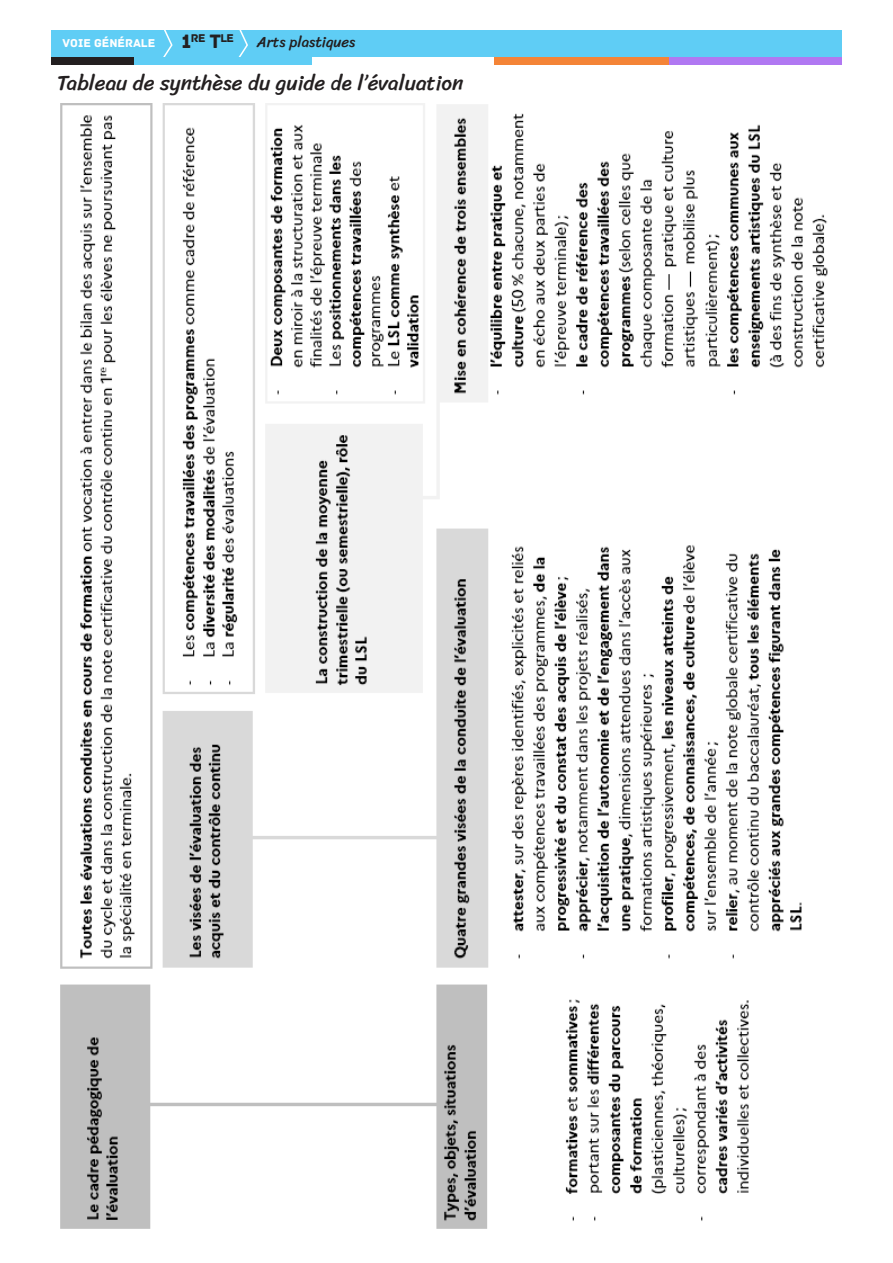
<style>
.page{position:relative;width:893px;height:1263px;background:#fff}
.page>*{position:absolute;margin:0;border:0;box-sizing:border-box;transform-origin:0 0}
._02_titre_1{font:21px "Sriracha";color:#231f20}
.t1{font:15px "Sriracha";color:#231f20}
.t2{font:12px "Archive";color:#fff}
.t3{font:11.85px "Archive";color:#231f20}
.s1{font-size:20.4px}
</style>
<div class="page">
<div style="left:51px;top:30px;width:791px;height:27px;background:#5fcdf5"></div>
<svg style="left:163px;top:30px;width:10px;height:27px"></svg>
<svg style="left:238px;top:30px;width:10px;height:27px"></svg>
<div style="left:133px;top:57px;width:179px;height:8px;background:#5fcdf5"></div>
<div style="left:51px;top:57px;width:82px;height:8px;background:#231f20"></div>
<div style="left:667px;top:57px;width:175px;height:8px;background:#b078f2"></div>
<div style="left:494px;top:57px;width:175px;height:8px;background:#f48437"></div>
<img style="left:60px;top:103px;width:768px;height:1126px">
<p class="t3" style="left:182px;top:31px;width:54px"><span class="s1">1</span>RE <span class="s1">T</span>LE</p>
<p class="_02_titre_1" style="left:57px;top:71px;width:408px">Tableau de synthèse du guide de l’évaluation</p>
<p class="t2" style="left:63px;top:36px;width:94px">VOIE GÉNÉRALE</p>
<p class="t1" style="left:257px;top:33px;width:100px">Arts plastiques</p>
</div>
